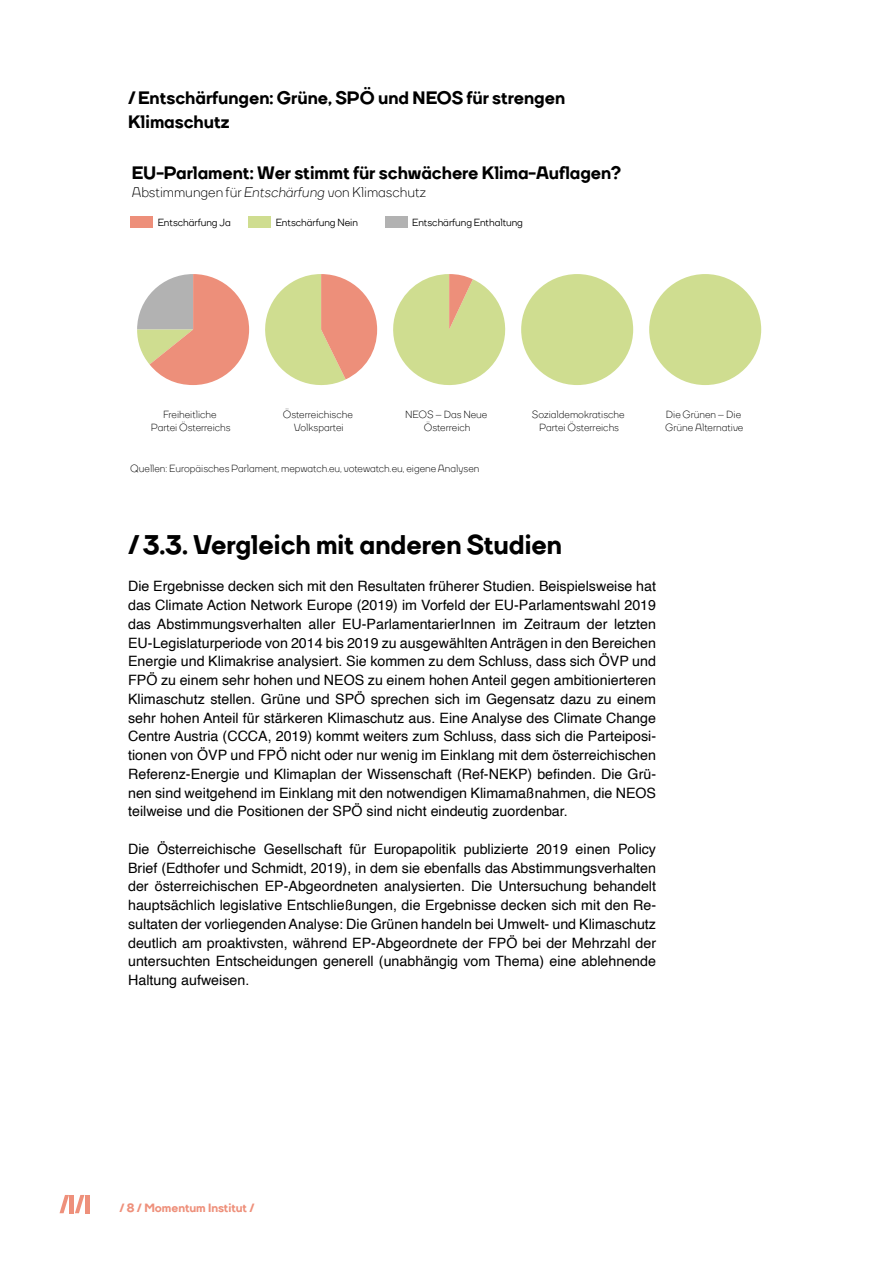
<style>
.page{position:relative;width:893px;height:1263px;background:#fff}
.page>*{position:absolute;margin:0;border:0;box-sizing:border-box;transform-origin:0 0}
.t1{font:800 27px "TT Firs";color:#000}
.t2{font:800 18px/24px "TT Firs";color:#000}
.t3{font:800 18px "TT Firs";color:#010101}
.t4{font:14.25px/18.8px "Helvetica";color:#000;text-align:justify}
.t5{font:14.25px "TT Firs";color:#000}
.t6{font:800 12px "TT Firs";color:#ee907b}
.t7{font:10.5px/12.6px "TT Firs";color:#010101;text-align:center}
.t8{font:10.5px/12.6px "TT Firs";color:#000;text-align:center}
.t9{font:500 10.5px "TT Firs";color:#010101}
.s1{font-style:italic}
</style>
<div class="page">
<hr style="left:85px;top:1195px;width:4px;height:18px;background:#ee907b">
<hr style="left:70px;top:1195px;width:4px;height:18px;background:#ee907b">
<svg style="left:75px;top:1195px;width:9px;height:18px"></svg>
<svg style="left:60px;top:1195px;width:9px;height:18px"></svg>
<div style="left:130px;top:216px;width:23px;height:11px;background:#ed8f7a"></div>
<div style="left:248px;top:216px;width:23px;height:11px;background:#cfdd90"></div>
<div style="left:385px;top:216px;width:23px;height:11px;background:#b2b2b2"></div>
<svg style="left:521px;top:274px;width:112px;height:111px"></svg>
<svg style="left:649px;top:274px;width:112px;height:111px"></svg>
<svg style="left:137px;top:274px;width:112px;height:111px"></svg>
<svg style="left:265px;top:274px;width:112px;height:111px"></svg>
<svg style="left:393px;top:274px;width:113px;height:111px"></svg>
<p class="t2" style="left:128px;top:86px;width:439px">/Entschärfungen: Grüne, SPÖ und NEOS für strengen<br>Klimaschutz</p>
<p class="t3" style="left:132px;top:161px;width:491px">EU-Parlament: Wer stimmt für schwächere Klima-Auflagen?</p>
<p class="t5" style="left:132px;top:183px;width:296px">Abstimmungen für <span class="s1">Entschärfung</span> von Klimaschutz</p>
<p class="t9" style="left:158px;top:216px;width:74px">Entschärfung Ja</p>
<p class="t9" style="left:276px;top:216px;width:84px">Entschärfung Nein</p>
<p class="t9" style="left:412px;top:216px;width:112px">Entschärfung Enthaltung</p>
<p class="t7" style="left:151px;top:408px;width:81px">Freiheitliche<br>Partei Österreichs</p>
<p class="t7" style="left:283px;top:408px;width:72px">Österreichische<br>Volkspartei</p>
<p class="t7" style="left:405px;top:408px;width:84px">NEOS – Das Neue<br>Österreich</p>
<p class="t8" style="left:532px;top:408px;width:94px">Sozialdemokratische<br>Partei Österreichs</p>
<p class="t8" style="left:665px;top:408px;width:80px;text-align:left">Die Grünen – Die<br>Grüne Alternative</p>
<p class="t7" style="left:130px;top:462px;width:351px">Quellen: Europäisches Parlament, mepwatch.eu, votewatch.eu, eigene Analysen</p>
<h1 class="t1" style="left:128px;top:527px;width:436px">/3.3. Vergleich mit anderen Studien</h1>
<p class="t4" style="left:128px;top:577px;width:529px">Die Ergebnisse decken sich mit den Resultaten früherer Studien. Beispielsweise hat das Climate Action Network Europe (2019) im Vorfeld der EU-Parlamentswahl 2019 das Abstimmungsverhalten aller EU-ParlamentarierInnen im Zeitraum der letzten EU-Legislaturperiode von 2014 bis 2019 zu ausgewählten Anträgen in den Bereichen Energie und Klimakrise analysiert. Sie kommen zu dem Schluss, dass sich ÖVP und FPÖ zu einem sehr hohen und NEOS zu einem hohen Anteil gegen ambitionierteren Klimaschutz stellen. Grüne und SPÖ sprechen sich im Gegensatz dazu zu einem sehr hohen Anteil für stärkeren Klimaschutz aus. Eine Analyse des Climate Change Centre Austria (CCCA, 2019) kommt weiters zum Schluss, dass sich die Parteiposi&shy;tionen von ÖVP und FPÖ nicht oder nur wenig im Einklang mit dem österreichischen Referenz-Energie und Klimaplan der Wissenschaft (Ref-NEKP) befinden. Die Grü&shy;nen sind weitgehend im Einklang mit den notwendigen Klimamaßnahmen, die NEOS teilweise und die Positionen der SPÖ sind nicht eindeutig zuordenbar.</p>
<p class="t4" style="left:128px;top:840px;width:529px">Die Österreichische Gesellschaft für Europapolitik publizierte 2019 einen Policy Brief (Edthofer und Schmidt, 2019), in dem sie ebenfalls das Abstimmungsverhalten der österreichischen EP-Abgeordneten analysierten. Die Untersuchung behandelt hauptsächlich legislative Entschließungen, die Ergebnisse decken sich mit den Re&shy;sultaten der vorliegenden Analyse: Die Grünen handeln bei Umwelt- und Klimaschutz deutlich am proaktivsten, während EP-Abgeordnete der FPÖ bei der Mehrzahl der untersuchten Entscheidungen generell (unabhängig vom Thema) eine ablehnende Haltung aufweisen.</p>
<p class="t6" style="left:119px;top:1200px;width:136px">/ 8 / Momentum Institut /</p>
</div>
